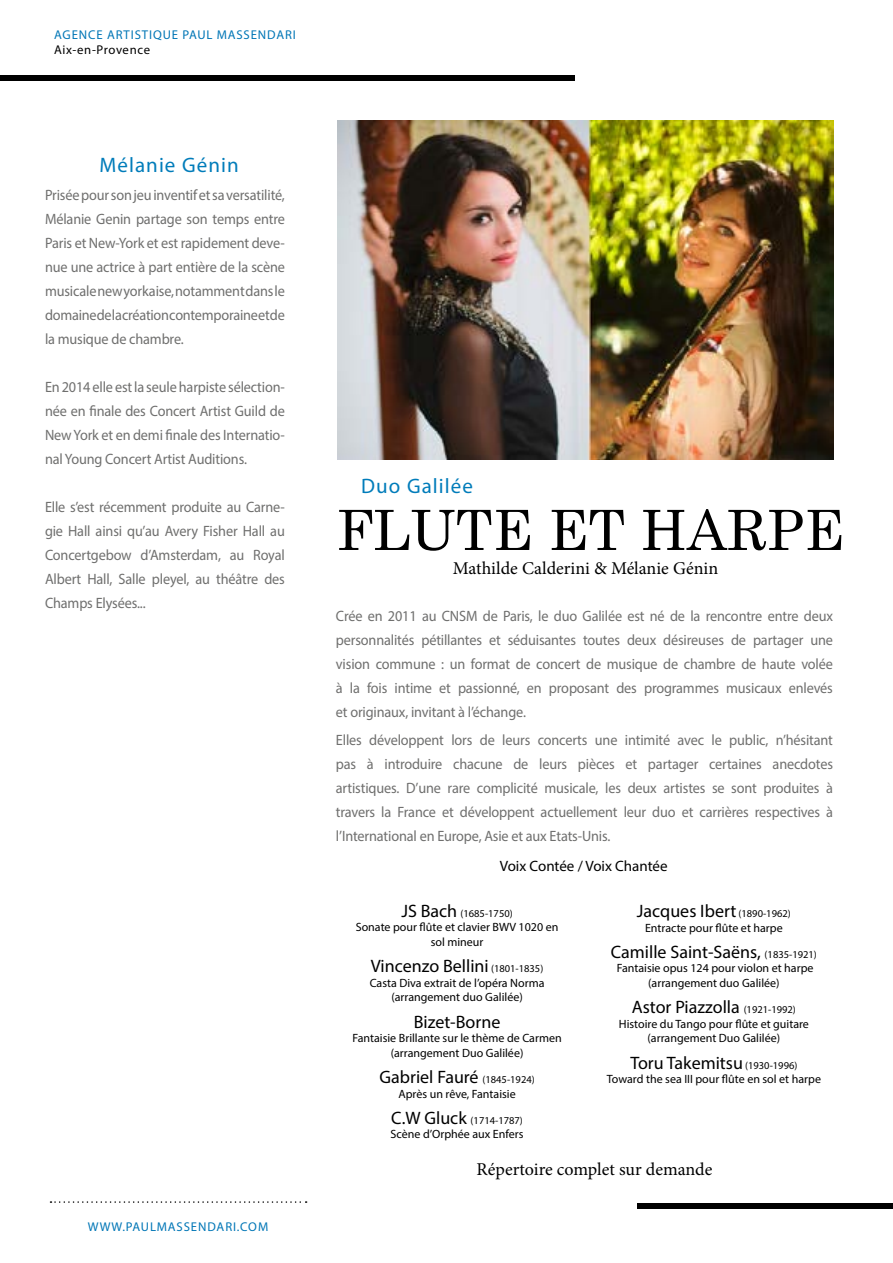
<style>
.page{position:relative;width:893px;height:1263px;background:#fff}
.page>*{position:absolute;margin:0;border:0;box-sizing:border-box;transform-origin:0 0}
.t1{font:55.5px "Century";color:#000}
.t2{font:21px "Myriad Pro";letter-spacing:.05em;color:#007cba}
.t3{font:18px "Myriad Pro";color:#000}
.t4{font:18px "Minion Pro";color:#000}
.t5{font:15px/24px "Myriad Pro";letter-spacing:-.01em;color:#6f6f6e;text-align:justify;scale:.95 1}
.t6{font:15px "Myriad Pro";color:#000}
.t7{font:12.75px "Myriad Pro";letter-spacing:.07em;color:#0076b6}
.t8{font:12.75px "Myriad Pro";letter-spacing:.045em;color:#000}
.t9{font:12px/14.9px "Myriad Pro";color:#000;text-align:center}
.t10{font:10.5px "Myriad Pro";color:#000}
.s1{font-size:18px}
.s2{font-size:10.5px}
</style>
<div class="page">
<div style="left:0;top:75px;width:574px;height:6px;background:#000"></div>
<div style="left:638px;top:1203px;width:255px;height:6px;background:#000"></div>
<svg style="left:50px;top:1201px;width:257px;height:2px"></svg>
<img style="left:338px;top:120px;width:495px;height:339px">
<p class="t7" style="left:54px;top:26px;width:243px">AGENCE ARTISTIQUE PAUL MASSENDARI</p>
<p class="t8" style="left:54px;top:42px;width:98px">Aix-en-Provence</p>
<h2 class="t2" style="left:99px;top:152px;width:141px">Mélanie Génin</h2>
<p class="t5" style="left:45px;top:183px;width:254px">Prisée pour son jeu inventif et sa versatilité, Mélanie Genin partage son temps entre Paris et New-York et est rapidement deve&shy;nue une actrice à part entière de la scène musicale new yorkaise, notamment dans le domaine de la création contemporaine et de la musique de chambre.</p>
<p class="t5" style="left:45px;top:375px;width:254px">En 2014 elle est la seule harpiste sélection&shy;née en finale des Concert Artist Guild de New York et en demi finale des Internatio&shy;nal Young Concert Artist Auditions.</p>
<p class="t5" style="left:45px;top:495px;width:254px">Elle s’est récemment produite au Carne&shy;gie Hall ainsi qu’au Avery Fisher Hall au Concertgebow d’Amsterdam, au Royal Albert Hall, Salle pleyel, au théâtre des Champs Elysées...</p>
<p class="t7" style="left:88px;top:1219px;width:182px">WWW.PAULMASSENDARI.COM</p>
<h2 class="t2" style="left:361px;top:473px;width:113px">Duo Galilée</h2>
<h1 class="t1" style="left:336px;top:483px;width:509px">FLUTE ET HARPE</h1>
<p class="t4" style="left:453px;top:557px;width:267px">Mathilde Calderini &amp; Mélanie Génin</p>
<p class="t5" style="left:336px;top:604px;width:525px">Crée en 2011 au CNSM de Paris, le duo Galilée est né de la rencontre entre deux personnalités pétillantes et séduisantes toutes deux désireuses de partager une vision commune : un format de concert de musique de chambre de haute volée à la fois intime et passionné, en proposant des programmes musicaux enlevés et originaux, invitant à l’échange.</p>
<p class="t5" style="left:336px;top:728px;width:525px">Elles développent lors de leurs concerts une intimité avec le public, n’hésitant pas à introduire chacune de leurs pièces et partager certaines anecdotes artistiques. D’une rare complicité musicale, les deux artistes se sont produites à travers la France et développent actuellement leur duo et carrières respectives à l’International en Europe, Asie et aux Etats-Unis.</p>
<p class="t6" style="left:500px;top:856px;width:169px">Voix Contée / Voix Chantée</p>
<p class="t10" style="left:401px;top:907px;width:113px"><span class="s1">JS Bach</span> (1685-1750)</p>
<p class="t9" style="left:356px;top:920px;width:204px">Sonate pour flûte et clavier BWV 1020 en sol mineur</p>
<p class="t3" style="left:371px;top:955px;width:174px">Vincenzo Bellini <span class="s2">(1801-1835)</span></p>
<p class="t9" style="left:370px;top:975px;width:176px">Casta Diva extrait de l’opéra Norma (arrangement duo Galilée)</p>
<p class="t3" style="left:414px;top:1010px;width:88px">Bizet-Borne</p>
<p class="t9" style="left:352px;top:1030px;width:211px">Fantaisie Brillante sur le thème de Carmen (arrangement Duo Galilée)</p>
<p class="t3" style="left:379px;top:1066px;width:157px">Gabriel Fauré <span class="s2">(1845-1924)</span></p>
<p class="t9" style="left:398px;top:1086px;width:119px">Après un rêve, Fantaisie</p>
<p class="t10" style="left:391px;top:1114px;width:133px"><span class="s1">C.W Gluck</span> (1714-1787)</p>
<p class="t9" style="left:391px;top:1126px;width:134px">Scène d’Orphée aux Enfers</p>
<p class="t3" style="left:637px;top:900px;width:155px">Jacques Ibert <span class="s2">(1890-1962)</span></p>
<p class="t9" style="left:645px;top:920px;width:139px">Entracte pour flûte et harpe</p>
<p class="t3" style="left:611px;top:941px;width:208px">Camille Saint-Saëns, <span class="s2">(1835-1921)</span></p>
<p class="t9" style="left:617px;top:960px;width:198px">Fantaisie opus 124 pour violon et harpe (arrangement duo Galilée)</p>
<p class="t3" style="left:632px;top:996px;width:166px">Astor Piazzolla <span class="s2">(1921-1992)</span></p>
<p class="t9" style="left:619px;top:1016px;width:192px">Histoire du Tango pour flûte et guitare (arrangement Duo Galilée)</p>
<p class="t3" style="left:630px;top:1051px;width:169px">Toru Takemitsu <span class="s2">(1930-1996)</span></p>
<p class="t9" style="left:607px;top:1072px;width:216px">Toward the sea III pour flûte en sol et harpe</p>
<p class="t4" style="left:477px;top:1157px;width:237px">Répertoire complet sur demande</p>
</div>
